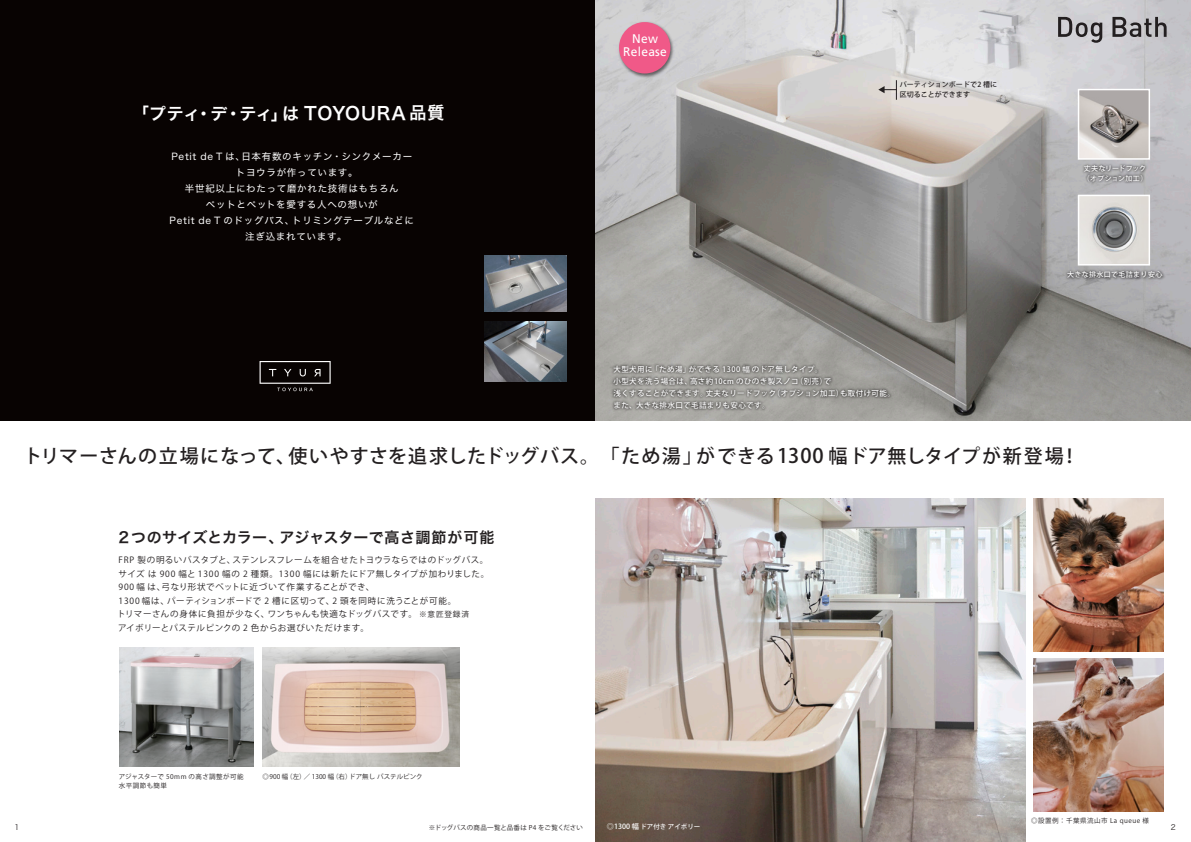
<style>
.page{position:relative;width:1191px;height:842px;background:#fff}
.page>*{position:absolute;margin:0;border:0;box-sizing:border-box;transform-origin:0 0}
.t1{font:500 19px "Koz Go Pr 6 N";letter-spacing:.045em;color:#231f20}
.t2{font:17px "Hira Kaku Std N W6";letter-spacing:-.005em;color:#fff}
.t3{font:15px "Hira Kaku Std N W6";letter-spacing:.02em;color:#231f20}
.t4{font:12.6px/13.2px "Frutiger LT Std";letter-spacing:.025em;color:#fff;text-align:center;scale:.95 1}
.t5{font:9.5px "Hira Kaku Std N W4";letter-spacing:.075em;color:#fff}
.t6{font:8.5px/13.5px "Koz Go Pr 6 N";letter-spacing:.06em;color:#231f20}
.t7{font:500 7.5px/12px "Koz Go Pr 6 N";letter-spacing:.05em;color:#fff}
.t8{font:7.5px "Hira Kaku Std N W3";color:#231f20}
.t9{font:500 7px/10px "Koz Go Pr 6 N";color:#231f20}
.t10{font:500 7px/9.5px "Koz Go Pr 6 N";letter-spacing:.025em;color:#fff}
.t11{font:500 7px "Koz Go Pr 6 N";letter-spacing:.05em;color:#fff}
.t12{font:6.5px "Koz Go Pr 6 N";color:#231f20}
.t13{font:6.5px "Koz Go Pr 6 N";letter-spacing:.075em;color:#231f20}
.t14{font:6.5px "Koz Go Pr 6 N";letter-spacing:.025em;color:#231f20}
.t15{font:6.5px "Koz Go Pr 6 N";letter-spacing:.045em;color:#231f20}
.t16{font:500 6.5px "Koz Go Pr 6 N";color:#fff}
.s1{font-size:17.9px}
.s2{font-size:20px}
.s3{font-size:7.7px}
.s4{font-size:7.2px}
</style>
<div class="page">
<div style="left:0;top:0;width:595px;height:421px;background:#080302"></div>
<img style="left:595px;top:0;width:596px;height:421px">
<svg style="left:1058px;top:17px;width:44px;height:26px"></svg>
<svg style="left:1112px;top:17px;width:54px;height:20px"></svg>
<img style="left:120px;top:647px;width:133px;height:119px">
<svg style="left:259px;top:361px;width:72px;height:30px"></svg>
<img style="left:1033px;top:498px;width:130px;height:154px">
<img style="left:1033px;top:659px;width:130px;height:153px">
<img style="left:595px;top:498px;width:430px;height:344px">
<svg style="left:878px;top:80px;width:19px;height:20px"></svg>
<img style="left:262px;top:647px;width:197px;height:119px">
<img style="left:1047px;top:128px;width:136px;height:92px">
<img style="left:1080px;top:92px;width:67px;height:65px">
<div style="left:1077px;top:89px;width:73px;height:71px;border:2px solid #fff"></div>
<img style="left:1030px;top:234px;width:161px;height:82px">
<img style="left:1080px;top:198px;width:67px;height:65px">
<div style="left:1077px;top:195px;width:73px;height:71px;border:2px solid #fff"></div>
<img style="left:595px;top:329px;width:332px;height:92px">
<img style="left:485px;top:322px;width:81px;height:60px">
<img style="left:485px;top:255px;width:81px;height:57px">
<img style="left:616px;top:19px;width:60px;height:60px">
<div style="left:619px;top:22px;width:51px;height:51px;background:#f05988;border-radius:50%"></div>
<h2 class="t2" style="left:132px;top:101px;width:314px">「プティ・デ・ティ」は <span class="s1">TOYOURA</span> 品質</h2>
<p class="t5" style="left:171px;top:149px;width:242px">Petit de T は、日本有数のキッチン・シンクメーカー</p>
<p class="t5" style="left:236px;top:165px;width:123px">トヨウラが作っています。</p>
<p class="t5" style="left:185px;top:181px;width:215px">半世紀以上にわたって磨かれた技術はもちろん</p>
<p class="t5" style="left:206px;top:197px;width:173px">ペットとペットを愛する人への想いが</p>
<p class="t5" style="left:170px;top:213px;width:246px">Petit de T のドッグバス、トリミングテーブルなどに</p>
<p class="t5" style="left:245px;top:229px;width:103px">注ぎ込まれています。</p>
<h3 class="t4" style="left:623px;top:32px;width:47px">New<br>Release</h3>
<p class="t9" style="left:900px;top:80px;width:99px">パーティションボードで2 槽に区切ることができます</p>
<p class="t7" style="left:613px;top:363px;width:283px">大型犬用に「ため湯」ができる 1300 幅のドア無しタイプ。<br>小型犬を洗う場合は、高さ約10cm のひのき製スノコ（別売）で<br>浅くすることができます。丈夫なリードフック（オプション加工）も取付け可能。また、大きな排水口で毛詰まりも安心です。</p>
<p class="t10" style="left:1083px;top:164px;width:66px">丈夫なリードフック（オプション加工）</p>
<p class="t11" style="left:1067px;top:270px;width:97px">大きな排水口で毛詰まり安心</p>
<h1 class="t1" style="left:23px;top:445px;width:1057px">トリマーさんの立場になって、使いやすさを追求したドッグバス。 「ため湯」ができる<span class="s2">1300</span> 幅ドア無しタイプが新登場！</h1>
<h3 class="t3" style="left:118px;top:525px;width:378px">2つのサイズとカラー、アジャスターで高さ調節が可能</h3>
<p class="t6" style="left:117px;top:554px;width:374px">FRP 製の明るいバスタブと、ステンレスフレームを組合せたトヨウラならではのドッグバス。サイズ は 900 幅と 1300 幅の 2 種類。1300 幅には新たにドア無しタイプが加わりました。900 幅は、弓なり形状でペットに近づいて作業することができ、<br>1300 幅は、パーティションボードで 2 槽に区切って、2 頭を同時に洗うことが可能。<br>トリマーさんの身体に負担が少なく、ワンちゃんも快適なドッグバスです。 <span class="s3">※意匠登録済<br></span>アイボリーとパステルピンクの 2 色からお選びいただけます。</p>
<p class="t15" style="left:119px;top:773px;width:126px">アジャスターで 50mm の高さ調整が可能</p>
<p class="t12" style="left:262px;top:773px;width:162px">◎900 幅（左）／ 1300 幅（右）ドア無しパステルピンク</p>
<p class="t13" style="left:119px;top:782px;width:49px">水平調節も簡単</p>
<p class="t13" style="left:1031px;top:817px;width:119px">◎設置例：千葉県流山市 La queue 様</p>
<p class="t16" style="left:607px;top:823px;width:95px"><span class="s4">◎1300 幅</span>ドア付き アイボリー</p>
<p class="t14" style="left:429px;top:824px;width:156px">※ドッグバスの商品一覧と品番は P4 をご覧ください</p>
<p class="t8" style="left:15px;top:822px;width:6px">1</p>
<p class="t8" style="left:1170px;top:822px;width:6px">2</p>
</div>
